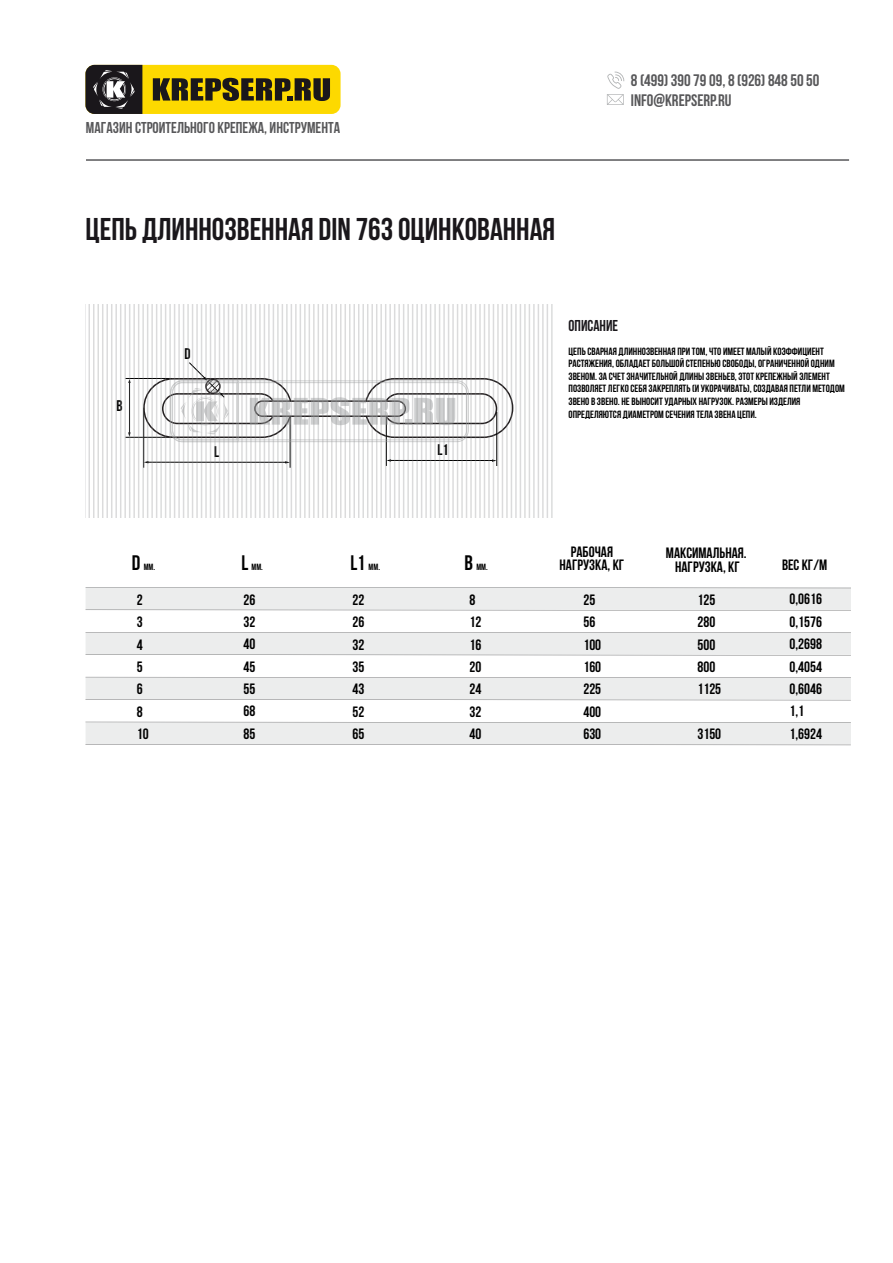
<style>
.page{position:relative;width:893px;height:1263px;background:#fff}
.page>*{position:absolute;margin:0;border:0;box-sizing:border-box;transform-origin:0 0}
.t1{font:700 31.5px "Bebas Neue";color:#1a171b}
.t2{font:700 21px "Bebas Neue";color:#000;scale:.96 1}
.t3{font:700 21px "Bebas Neue";color:#000}
.t4{font:700 16.65px/20.1px "Bebas Neue";color:#58585a}
.t5{font:700 15.75px "Bebas Neue";color:#58585a}
.t6{font:700 15.75px "Bebas Neue";color:#1a171b;scale:.96 1}
.t7{font:700 15.45px "Bebas Neue";color:#000;scale:.96 1}
.t8{font:700 15px/22.4px "Bebas Neue";color:#000}
.t9{font:700 10.5px/12.6px "Bebas Neue";color:#000}
.t10{font:700 9px "Bebas Neue";color:#000}
</style>
<div class="page">
<div style="left:85px;top:65px;width:256px;height:49px;background:#fdd900;border-radius:9px"></div>
<svg style="left:85px;top:65px;width:57px;height:49px;background:#3f3d3f"></svg>
<svg style="left:153px;top:78px;width:177px;height:23px"></svg>
<hr style="left:86px;top:159px;width:763px;height:2px;background:#58585a">
<svg style="left:607px;top:72px;width:17px;height:33px"></svg>
<svg style="left:85px;top:305px;width:468px;height:213px;fill:#f4f4f4"></svg>
<svg style="left:170px;top:362px;width:299px;height:80px"></svg>
<svg style="left:85px;top:587px;width:766px;height:159px;fill:#eceded"></svg>
<h3 class="t5" style="left:86px;top:119px;width:256px">МАГАЗИН СТРОИТЕЛЬНОГО КРЕПЕЖА, ИНСТРУМЕНТА</h3>
<h3 class="t4" style="left:631px;top:70px;width:190px">8 (499) 390 79 09, 8 (926) 848 50 50<br>INFO@KREPSERP.RU</h3>
<h1 class="t1" style="left:85px;top:211px;width:471px">ЦЕПЬ ДЛИННОЗВЕННАЯ DIN 763 ОЦИНКОВАННАЯ</h1>
<h3 class="t7" style="left:116px;top:397px;width:8px">B</h3>
<h3 class="t7" style="left:185px;top:345px;width:8px">D</h3>
<h3 class="t7" style="left:214px;top:443px;width:7px">L</h3>
<h3 class="t7" style="left:437px;top:441px;width:13px">L1</h3>
<h3 class="t6" style="left:568px;top:317px;width:53px">ОПИСАНИЕ</h3>
<p class="t9" style="left:568px;top:345px;width:278px">ЦЕПЬ СВАРНАЯ ДЛИННОЗВЕННАЯ ПРИ ТОМ, ЧТО ИМЕЕТ МАЛЫЙ КОЭФФИЦИЕНТ РАСТЯЖЕНИЯ, ОБЛАДАЕТ БОЛЬШОЙ СТЕПЕНЬЮ СВОБОДЫ, ОГРАНИЧЕННОЙ ОДНИМ ЗВЕНОМ. ЗА СЧЕТ ЗНАЧИТЕЛЬНОЙ ДЛИНЫ ЗВЕНЬЕВ, ЭТОТ КРЕПЕЖНЫЙ ЭЛЕМЕНТ ПОЗВОЛЯЕТ ЛЕГКО СЕБЯ ЗАКРЕПЛЯТЬ (И УКОРАЧИВАТЬ), СОЗДАВАЯ ПЕТЛИ МЕТОДОМ ЗВЕНО В ЗВЕНО. НЕ ВЫНОСИТ УДАРНЫХ НАГРУЗОК. РАЗМЕРЫ ИЗДЕЛИЯ ОПРЕДЕЛЯЮТСЯ ДИАМЕТРОМ СЕЧЕНИЯ ТЕЛА ЗВЕНА ЦЕПИ.</p>
<h2 class="t3" style="left:132px;top:551px;width:10px">D</h2>
<p class="t10" style="left:144px;top:562px;width:13px">ММ.</p>
<h3 class="t8" style="left:137px;top:588px;width:13px">2<br>3<br>4<br>5<br>6<br>8<br>10</h3>
<h2 class="t2" style="left:241px;top:551px;width:9px">L</h2>
<p class="t10" style="left:252px;top:562px;width:13px">ММ.</p>
<h3 class="t8" style="left:243px;top:588px;width:13px;text-align:justify">26<br>32<br>40<br>45<br>55<br>68<br>85</h3>
<h2 class="t2" style="left:350px;top:551px;width:17px">L1</h2>
<p class="t10" style="left:369px;top:562px;width:13px">ММ.</p>
<h3 class="t8" style="left:352px;top:588px;width:13px;text-align:justify">22<br>26<br>32<br>35<br>43<br>52<br>65</h3>
<h2 class="t3" style="left:465px;top:551px;width:10px">B</h2>
<p class="t10" style="left:476px;top:562px;width:13px">ММ.</p>
<h3 class="t8" style="left:470px;top:588px;width:13px">8<br>12<br>16<br>20<br>24<br>32<br>40</h3>
<h3 class="t8" style="left:559px;top:544px;width:66px;line-height:13.5px;text-align:center">РАБОЧАЯ<br>НАГРУЗКА, КГ</h3>
<h3 class="t8" style="left:583px;top:588px;width:19px">25<br>56<br>100<br>160<br>225<br>400<br>630</h3>
<h3 class="t8" style="left:666px;top:546px;width:82px;line-height:13.5px;text-align:center">МАКСИМАЛЬНАЯ.<br>НАГРУЗКА, КГ</h3>
<h3 class="t8" style="left:697px;top:588px;width:25px">125<br>280<br>500<br>800<br>1125</h3>
<h3 class="t8" style="left:697px;top:722px;width:25px">3150</h3>
<h3 class="t8" style="left:782px;top:553px;width:47px">ВЕС КГ/М</h3>
<h3 class="t8" style="left:790px;top:588px;width:34px">0,0616<br>0,1576<br>0,2698<br>0,4054<br>0,6046<br>1,1<br>1,6924</h3>
</div>
